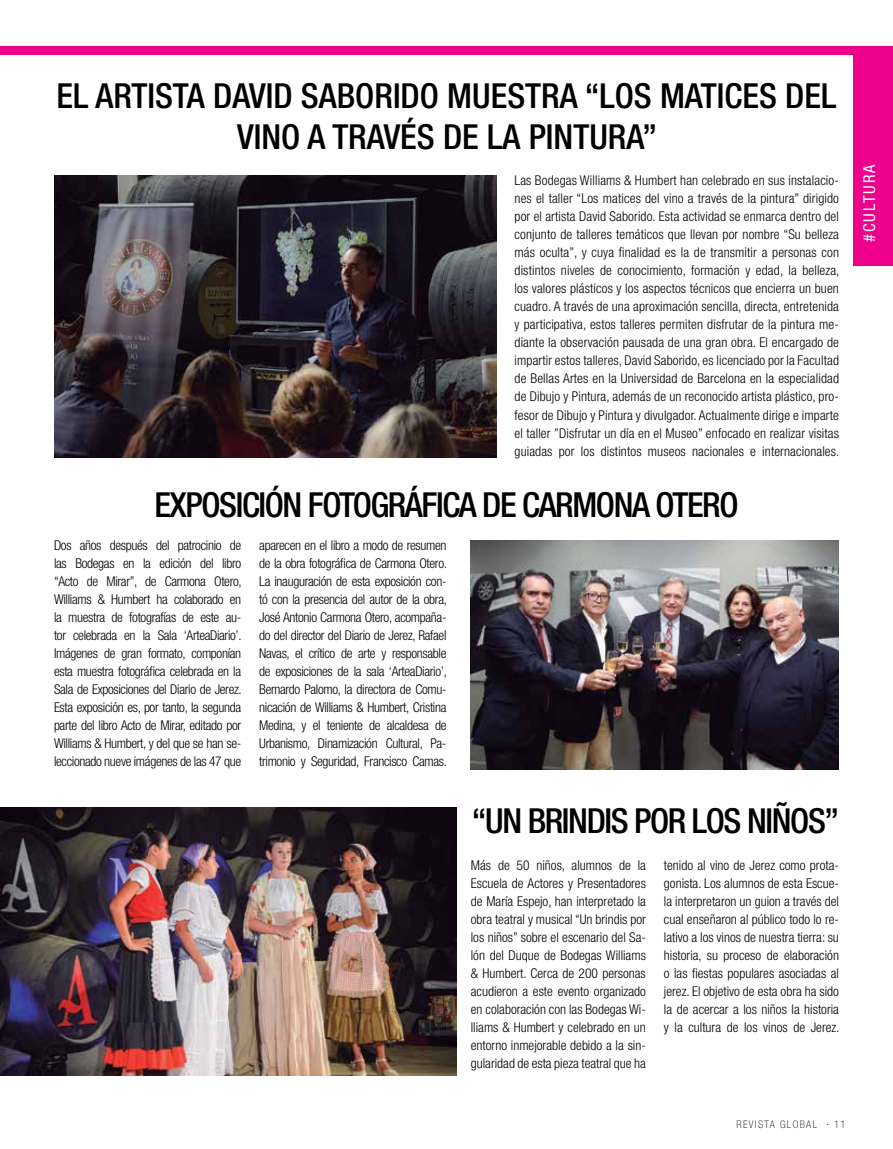
<style>
.page{position:relative;width:893px;height:1149px;background:#fff}
.page>*{position:absolute;margin:0;border:0;box-sizing:border-box;transform-origin:0 0}
.t1{font:500 condensed 34.5px/41.4px "Helvetica Neue LT Com";color:#000;text-align:center}
.t2{font:500 condensed 34.5px "Helvetica Neue LT Com";letter-spacing:-.03em;color:#000}
.t3{font:condensed 16.5px "Helvetica Neue LT Pro";letter-spacing:.12em;color:#fff}
.t4{font:300 condensed 13.5px/18px "Helvetica Neue LT Pro";color:#000;text-align:justify}
.t5{font:100 condensed 10.5px "Helvetica Neue LT Pro";letter-spacing:.13em;color:#000101}
</style>
<div class="page">
<div style="left:854px;top:48px;width:39px;height:218px;background:#ec008c"></div>
<div style="left:0;top:47px;width:893px;height:8px;background:#ec008c"></div>
<img style="left:54px;top:176px;width:442px;height:281px">
<img style="left:471px;top:540px;width:368px;height:229px">
<img style="left:0;top:807px;width:456px;height:268px">
<h1 class="t1" style="left:57px;top:74px;width:781px">EL ARTISTA DAVID SABORIDO MUESTRA “LOS MATICES DEL<br>VINO A TRAVÉS DE LA PINTURA”</h1>
<p class="t4" style="left:514px;top:171px;width:326px">Las Bodegas Williams &amp; Humbert han celebrado en sus instalacio&shy;nes el taller “Los matices del vino a través de la pintura” dirigido por el artista David Saborido. Esta actividad se enmarca dentro del conjunto de talleres temáticos que llevan por nombre “Su belleza más oculta”, y cuya finalidad es la de transmitir a personas con distintos niveles de conocimiento, formación y edad, la belleza, los valores plásticos y los aspectos técnicos que encierra un buen cuadro. A través de una aproximación sencilla, directa, entretenida y participativa, estos talleres permiten disfrutar de la pintura me&shy;diante la observación pausada de una gran obra. El encargado de impartir estos talleres, David Saborido, es licenciado por la Facultad de Bellas Artes en la Universidad de Barcelona en la especialidad de Dibujo y Pintura, además de un reconocido artista plástico, pro&shy;fesor de Dibujo y Pintura y divulgador. Actualmente dirige e imparte el taller ”Disfrutar un día en el Museo” enfocado en realizar visitas guiadas por los distintos museos nacionales e internacionales.</p>
<h1 class="t2" style="left:154px;top:484px;width:586px">EXPOSICIÓN FOTOGRÁFICA DE CARMONA OTERO</h1>
<p class="t4" style="left:54px;top:535px;width:189px">Dos años después del patrocinio de las Bodegas en la edición del libro “Acto de Mirar”, de Carmona Otero, Williams &amp; Humbert ha colaborado en la muestra de fotografías de este au&shy;tor celebrada en la Sala ‘ArteaDiario’.<br>Imágenes de gran formato, componían esta muestra fotográfica celebrada en la Sala de Exposiciones del Diario de Jerez.<br>Esta exposición es, por tanto, la segunda parte del libro Acto de Mirar, editado por Williams &amp; Humbert, y del que se han se&shy;leccionado nueve imágenes de las 47 que</p>
<p class="t4" style="left:259px;top:535px;width:189px">aparecen en el libro a modo de resumen de la obra fotográfica de Carmona Otero.<br>La inauguración de esta exposición con&shy;tó con la presencia del autor de la obra, José Antonio Carmona Otero, acompaña&shy;do del director del Diario de Jerez, Rafael Navas, el crítico de arte y responsable de exposiciones de la sala ‘ArteaDiario’, Bernardo Palomo, la directora de Comu&shy;nicación de Williams &amp; Humbert, Cristina Medina, y el teniente de alcaldesa de Urbanismo, Dinamización Cultural, Pa&shy;trimonio y Seguridad, Francisco Camas.</p>
<h1 class="t2" style="left:472px;top:799px;width:369px">“UN BRINDIS POR LOS NIÑOS”</h1>
<p class="t4" style="left:471px;top:855px;width:177px">Más de 50 niños, alumnos de la Escuela de Actores y Presentadores de María Espejo, han interpretado la obra teatral y musical “Un brindis por los niños” sobre el escenario del Sa&shy;lón del Duque de Bodegas Williams &amp; Humbert. Cerca de 200 personas acudieron a este evento organizado en colaboración con las Bodegas Wi&shy;lliams &amp; Humbert y celebrado en un entorno inmejorable debido a la sin&shy;gularidad de esta pieza teatral que ha</p>
<p class="t4" style="left:664px;top:855px;width:177px">tenido al vino de Jerez como prota&shy;gonista. Los alumnos de esta Escue&shy;la interpretaron un guion a través del cual enseñaron al público todo lo re&shy;lativo a los vinos de nuestra tierra: su historia, su proceso de elaboración o las fiestas populares asociadas al jerez. El objetivo de esta obra ha sido la de acercar a los niños la historia y la cultura de los vinos de Jerez.</p>
<p class="t5" style="left:736px;top:1117px;width:111px">REVISTA GLOBAL · 11</p>
<p class="t3" style="left:860px;top:242px;width:79px;rotate:-90deg">#CULTURA</p>
</div>
